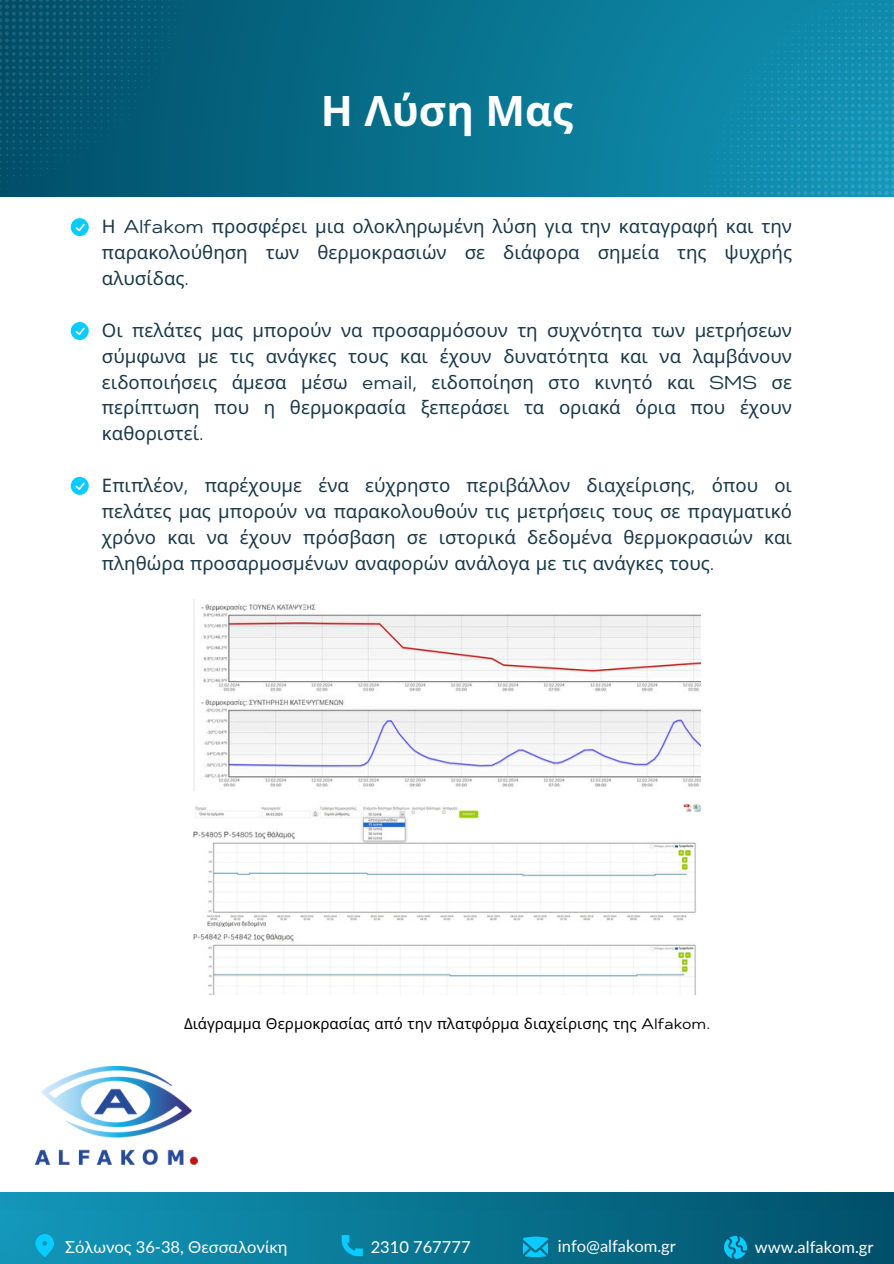
<style>
.page{position:relative;width:894px;height:1264px;background:#fff}
.page>*{position:absolute;margin:0;border:0;box-sizing:border-box;transform-origin:0 0}
.t1{font:700 42px "Noto Sans";color:#fff}
.t2{font:18.6px/25.8px "Noto Sans";color:#193848;text-align:justify}
.t3{font:16.5px "Lato";color:#fff}
.t4{font:15px "Noto Sans";color:#000}
.s1{font-family:"Gabriel Sans"}
</style>
<div class="page">
<img style="left:193px;top:804px;width:507px;height:190px">
<img style="left:193px;top:599px;width:507px;height:191px">
<div style="left:0;top:0;width:893px;height:196px;background:linear-gradient(to right,#01516a,#1090b0)"></div>
<svg style="left:27px;top:175px;width:14px;height:7px"></svg>
<svg style="left:0;top:175px;width:21px;height:14px"></svg>
<svg style="left:0;top:0;width:176px;height:169px;background:#055671"></svg>
<svg style="left:704px;top:186px;width:7px;height:7px"></svg>
<svg style="left:710px;top:159px;width:1px;height:14px"></svg>
<svg style="left:717px;top:3px;width:176px;height:192px;background:#128dae"></svg>
<div style="left:0;top:1191px;width:893px;height:72px;background:linear-gradient(to right,#1297b9,#004f68)"></div>
<div style="left:0;top:1209px;width:893px;height:54px;background:linear-gradient(to right,#1398ba,#005069)"></div>
<svg style="left:523px;top:1236px;width:24px;height:20px"></svg>
<svg style="left:723px;top:1235px;width:23px;height:23px"></svg>
<svg style="left:35px;top:1233px;width:19px;height:24px"></svg>
<svg style="left:341px;top:1234px;width:22px;height:22px"></svg>
<img style="left:35px;top:1066px;width:162px;height:98px">
<svg style="left:71px;top:218px;width:18px;height:18px"></svg>
<svg style="left:71px;top:322px;width:18px;height:18px"></svg>
<svg style="left:71px;top:477px;width:18px;height:18px"></svg>
<p class="t1" style="left:321px;top:81px;width:254px">Η Λύση Μας</p>
<h2 class="t2" style="left:102px;top:213px;width:691px">Η <span class="s1">Alfakom</span> προσφέρει μια ολοκληρωμένη λύση για την καταγραφή και την παρακολούθηση των θερμοκρασιών σε διάφορα σημεία της ψυχρής αλυσίδας<span class="s1">.</span></h2>
<h2 class="t2" style="left:102px;top:316px;width:691px">Οι πελάτες μας μπορούν να προσαρμόσουν τη συχνότητα των μετρήσεων σύμφωνα με τις ανάγκες τους και έχουν δυνατότητα και να λαμβάνουν ειδοποιήσεις άμεσα μέσω <span class="s1">email,</span> ειδοποίηση στο κινητό και <span class="s1">SMS</span> σε περίπτωση που η θερμοκρασία ξεπεράσει τα οριακά όρια που έχουν καθοριστεί<span class="s1">.</span></h2>
<h3 class="t2" style="left:102px;top:472px;width:691px">Επιπλέον<span class="s1">,</span> παρέχουμε ένα εύχρηστο περιβάλλον διαχείρισης<span class="s1">,</span> όπου οι πελάτες μας μπορούν να παρακολουθούν τις μετρήσεις τους σε πραγματικό χρόνο και να έχουν πρόσβαση σε ιστορικά δεδομένα θερμοκρασιών και πληθώρα προσαρμοσμένων αναφορών ανάλογα με τις ανάγκες τους<span class="s1">.</span></h3>
<p class="t4" style="left:184px;top:1013px;width:527px">Διάγραμμα Θερμοκρασίας από την πλατφόρμα διαχείρισης της <span class="s1">Alfakom.</span></p>
<h1 class="t3" style="left:65px;top:1236px;width:224px">Σόλωνος 36-38, Θεσσαλονίκη</h1>
<p class="t3" style="left:370px;top:1236px;width:101px">2310 767777</p>
<p class="t3" style="left:557px;top:1235px;width:119px">info@alfakom.gr</p>
<p class="t3" style="left:754px;top:1236px;width:120px">www.alfakom.gr</p>
</div>
